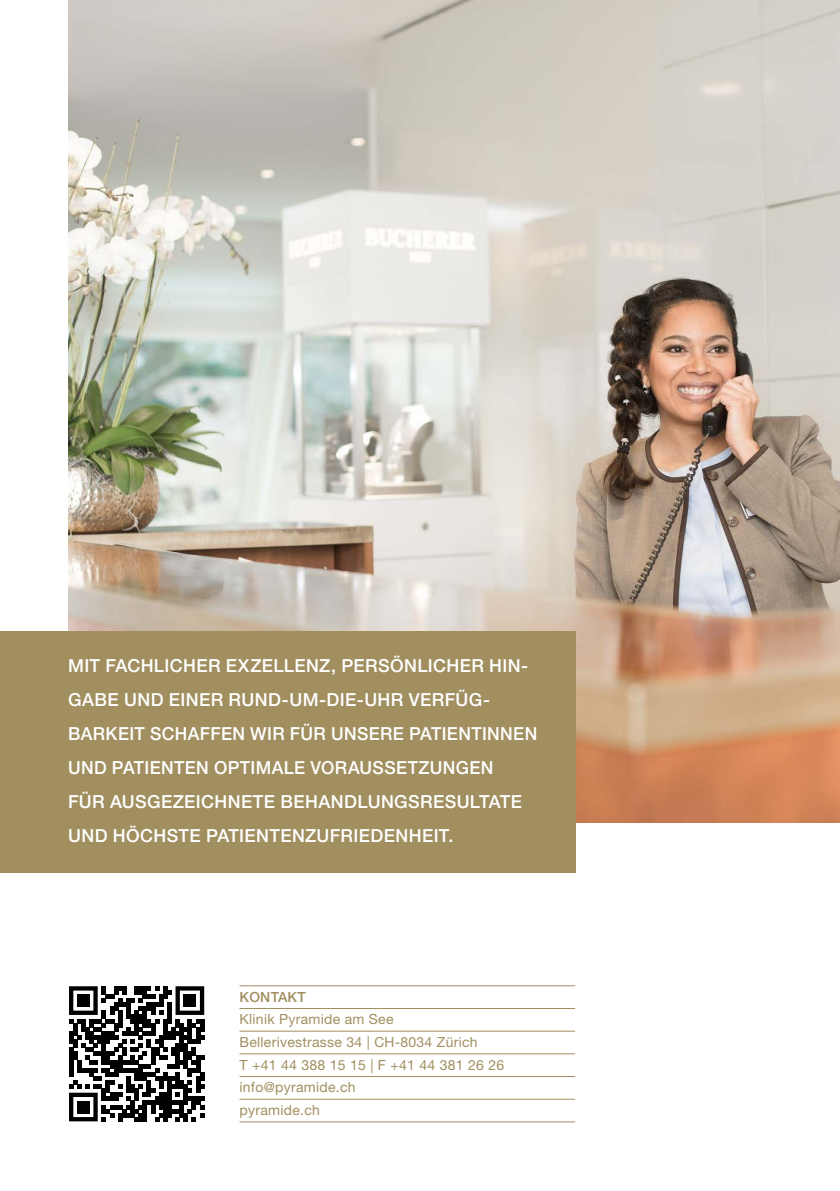
<style>
.page{position:relative;width:840px;height:1191px;background:#fff}
.page>*{position:absolute;margin:0;border:0;box-sizing:border-box;transform-origin:0 0}
.t1{font:500 18px/34px "Helvetica Neue LT Std";letter-spacing:.02em;color:#fff}
.t2{font:14px/22.6px "Helvetica Neue LT Std";letter-spacing:.02em;color:#a18f60}
.t3{font:500 14px "Helvetica Neue LT Std";letter-spacing:.02em;color:#a18f60}
</style>
<div class="page">
<img style="left:68px;top:0;width:771px;height:822px">
<div style="left:0;top:631px;width:574px;height:241px;background:#a18f60"></div>
<hr style="left:239px;top:1121px;width:335px;height:1px;background:#a18f60">
<hr style="left:239px;top:1098px;width:335px;height:1px;background:#a18f60">
<hr style="left:239px;top:985px;width:335px;height:1px;background:#a18f60">
<hr style="left:239px;top:1008px;width:335px;height:1px;background:#a18f60">
<hr style="left:239px;top:1030px;width:335px;height:1px;background:#a18f60">
<hr style="left:239px;top:1053px;width:335px;height:1px;background:#a18f60">
<hr style="left:239px;top:1076px;width:335px;height:1px;background:#a18f60">
<svg style="left:69px;top:986px;width:135px;height:135px"></svg>
<div style="left:77px;top:994px;width:12px;height:12px;background:#000"></div>
<div style="left:184px;top:994px;width:12px;height:12px;background:#000"></div>
<div style="left:77px;top:1100px;width:12px;height:13px;background:#000"></div>
<p class="t1" style="left:68px;top:648px;width:470px">MIT FACHLICHER EXZELLENZ, PERSÖNLICHER HIN-GABE UND EINER RUND-UM-DIE-UHR VERFÜG-BARKEIT SCHAFFEN WIR FÜR UNSERE PATIENTINNEN UND PATIENTEN OPTIMALE VORAUSSETZUNGEN<br>FÜR AUSGEZEICHNETE BEHANDLUNGSRESULTATE UND HÖCHSTE PATIENTENZUFRIEDENHEIT.</p>
<p class="t3" style="left:239px;top:988px;width:68px">KONTAKT</p>
<p class="t2" style="left:239px;top:1007px;width:266px">Klinik Pyramide am See<br>Bellerivestrasse 34 | CH-8034 Zürich<br>T +41 44 388 15 15 | F +41 44 381 26 26 info@pyramide.ch<br>pyramide.ch</p>
</div>
